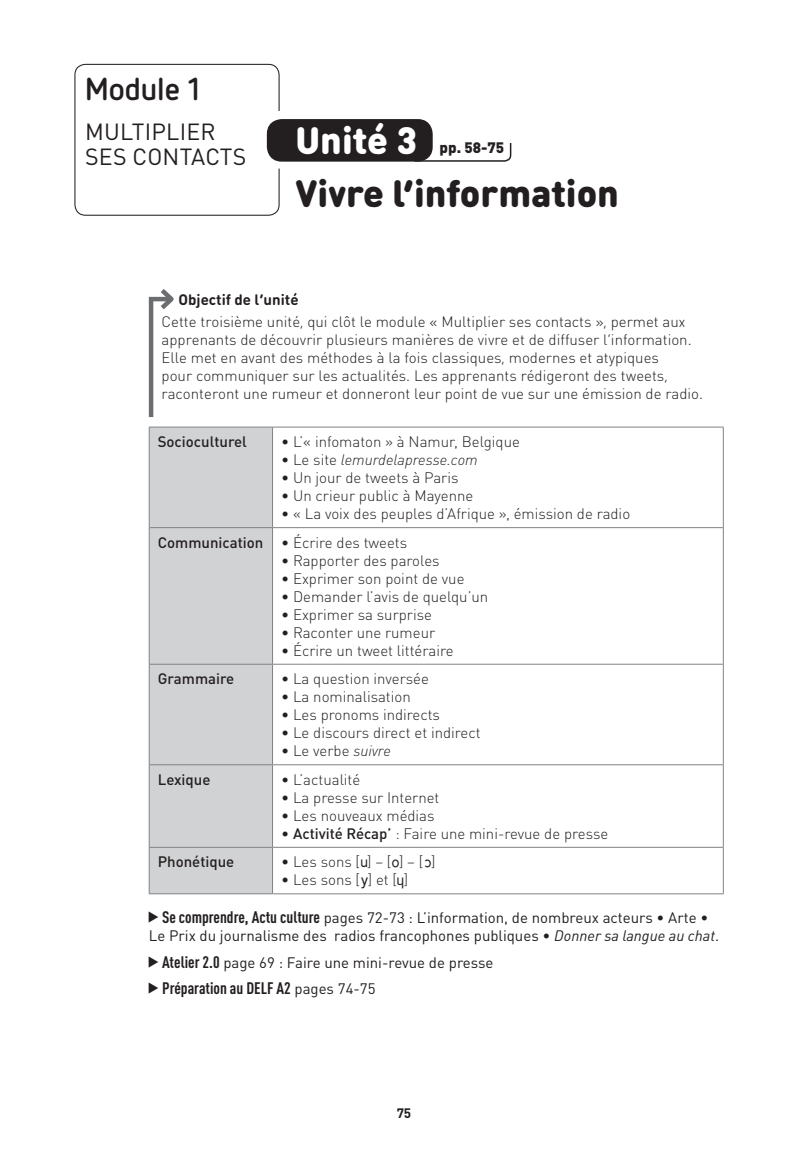
<style>
.page{position:relative;width:808px;height:1149px;background:#fff}
.page>*{position:absolute;margin:0;border:0;box-sizing:border-box;transform-origin:0 0}
.t1{font:900 37.5px "DIN Round Pro";color:#231f20}
.t2{font:900 37.5px "DIN Round Pro";color:#fff}
.t3{font:700 31.5px "Netto OT";color:#231f20}
.t4{font:23.1px/25.2px "DIN Pro";letter-spacing:.01em;color:#231f20}
.t5{font:700 condensed 16.5px "DIN Pro";color:#231f20}
.t6{font:300 15px/28.5px "DIN Pro";color:#231f20}
.t7{font:300 15px/18px "DIN Round Pro";color:#231f20}
.t8{font:15px/18px "DIN Pro";color:#231f20;text-align:center}
.t9{font:500 15px "DIN Pro";color:#231f20}
.t10{font:italic 300 15px "DIN Pro";color:#231f20}
.t11{font:700 15px "DIN Round Pro";color:#231f20}
.t12{font:900 15px "DIN Pro";color:#231f20}
.t13{font:700 13.5px "DIN Pro";color:#231f20}
.s1{font-style:normal}
.s2{font-weight:500}
.s3{font-style:italic}
.s4{font-family:"IP Asans";font-weight:400;font-size:18px}
.s5{font-weight:700;font-stretch:condensed;font-size:16.5px}
.s6{font-weight:400;font-stretch:normal;font-size:15px}
</style>
<div class="page">
<div style="left:74px;top:64px;width:206px;height:152px;border:1px solid #231f20;border-radius:11px"></div>
<div style="left:263px;top:111px;width:193px;height:57px;background:#fff;border-radius:15px"></div>
<div style="left:267px;top:119px;width:166px;height:43px;background:#231f20;border-radius:15px"></div>
<div style="left:150px;top:427px;width:122px;height:466px;background:#d1d2d4"></div>
<hr style="left:149px;top:426px;width:124px;height:1px;background:#808285">
<hr style="left:149px;top:427px;width:1px;height:100px;background:#808285">
<hr style="left:273px;top:426px;width:451px;height:1px;background:#808285">
<hr style="left:272px;top:427px;width:1px;height:100px;background:#808285">
<hr style="left:723px;top:427px;width:1px;height:100px;background:#808285">
<hr style="left:149px;top:527px;width:124px;height:1px;background:#808285">
<hr style="left:149px;top:528px;width:1px;height:135px;background:#808285">
<hr style="left:273px;top:527px;width:451px;height:1px;background:#808285">
<hr style="left:272px;top:528px;width:1px;height:135px;background:#808285">
<hr style="left:723px;top:528px;width:1px;height:135px;background:#808285">
<hr style="left:149px;top:663px;width:124px;height:1px;background:#808285">
<hr style="left:149px;top:664px;width:1px;height:100px;background:#808285">
<hr style="left:273px;top:663px;width:451px;height:1px;background:#808285">
<hr style="left:272px;top:664px;width:1px;height:100px;background:#808285">
<hr style="left:723px;top:664px;width:1px;height:100px;background:#808285">
<hr style="left:149px;top:764px;width:124px;height:1px;background:#808285">
<hr style="left:149px;top:765px;width:1px;height:81px;background:#808285">
<hr style="left:273px;top:764px;width:451px;height:1px;background:#808285">
<hr style="left:272px;top:765px;width:1px;height:81px;background:#808285">
<hr style="left:723px;top:765px;width:1px;height:81px;background:#808285">
<hr style="left:149px;top:846px;width:124px;height:1px;background:#808285">
<hr style="left:149px;top:847px;width:1px;height:46px;background:#808285">
<hr style="left:273px;top:846px;width:451px;height:1px;background:#808285">
<hr style="left:272px;top:847px;width:1px;height:46px;background:#808285">
<hr style="left:723px;top:847px;width:1px;height:46px;background:#808285">
<hr style="left:149px;top:893px;width:124px;height:1px;background:#808285">
<hr style="left:273px;top:893px;width:451px;height:1px;background:#808285">
<hr style="left:149px;top:297px;width:22px;height:4px;background:#6c6d70">
<svg style="left:156px;top:289px;width:18px;height:21px"></svg>
<hr style="left:149px;top:301px;width:4px;height:116px;background:#6c6d70">
<svg style="left:413px;top:141px;width:99px;height:21px"></svg>
<h2 class="t3" style="left:85px;top:69px;width:117px">Module 1</h2>
<h3 class="t4" style="left:85px;top:117px;width:160px">multiplier ses contactS</h3>
<h1 class="t2" style="left:296px;top:112px;width:123px">Unité 3</h1>
<h1 class="t1" style="left:296px;top:165px;width:325px">Vivre l’information</h1>
<p class="t12" style="left:440px;top:135px;width:66px">pp. 58-75</p>
<p class="t11" style="left:179px;top:289px;width:121px">Objectif de l’unité</p>
<p class="t7" style="left:162px;top:312px;width:543px">Cette troisième unité, qui clôt le module « Multiplier ses contacts », permet aux apprenants de découvrir plusieurs manières de vivre et de diffuser l’information.<br>Elle met en avant des méthodes à la fois classiques, modernes et atypiques<br>pour communiquer sur les actualités. Les apprenants rédigeront des tweets, raconteront une rumeur et donneront leur point de vue sur une émission de radio.</p>
<p class="t9" style="left:158px;top:429px;width:91px">Socioculturel</p>
<p class="t6" style="left:281px;top:426px;width:240px">• L’« infomaton » à Namur, Belgique</p>
<p class="t10" style="left:281px;top:448px;width:198px"><span class="s1">• Le site</span> lemurdelapresse.com</p>
<p class="t6" style="left:281px;top:462px;width:179px">• Un jour de tweets à Paris</p>
<p class="t6" style="left:281px;top:480px;width:194px">• Un crieur public à Mayenne</p>
<p class="t6" style="left:158px;top:498px;width:474px;text-indent:123px">• « La voix des peuples d’Afrique », émission de radio<br><span class="s2">Communication</span> • Écrire des tweets</p>
<p class="t6" style="left:281px;top:544px;width:160px">• Rapporter des paroles</p>
<p class="t6" style="left:281px;top:562px;width:185px">• Exprimer son point de vue</p>
<p class="t6" style="left:281px;top:580px;width:209px">• Demander l’avis de quelqu’un</p>
<p class="t6" style="left:281px;top:598px;width:152px">• Exprimer sa surprise</p>
<p class="t6" style="left:281px;top:616px;width:156px">• Raconter une rumeur</p>
<p class="t6" style="left:281px;top:634px;width:174px">• Écrire un tweet littéraire</p>
<p class="t9" style="left:158px;top:666px;width:78px">Grammaire</p>
<p class="t6" style="left:281px;top:663px;width:149px">• La question inversée</p>
<p class="t6" style="left:281px;top:681px;width:131px">• La nominalisation</p>
<p class="t6" style="left:281px;top:699px;width:160px">• Les pronoms indirects</p>
<p class="t6" style="left:281px;top:717px;width:201px">• Le discours direct et indirect</p>
<p class="t6" style="left:281px;top:735px;width:111px">• Le verbe <span class="s3">suivre</span></p>
<p class="t9" style="left:158px;top:767px;width:54px">Lexique</p>
<p class="t6" style="left:281px;top:763px;width:81px">• L’actualité</p>
<p class="t6" style="left:281px;top:781px;width:160px">• La presse sur Internet</p>
<p class="t6" style="left:281px;top:799px;width:155px">• Les nouveaux médias</p>
<p class="t6" style="left:281px;top:817px;width:329px">• <span class="s2">Activité Récap’</span> : Faire une mini-revue de presse</p>
<p class="t9" style="left:158px;top:849px;width:78px">Phonétique</p>
<p class="t6" style="left:281px;top:846px;width:156px">• Les sons [<span class="s4">u</span>] – [<span class="s4">o</span>] – [<span class="s4">O</span>]</p>
<p class="t6" style="left:281px;top:864px;width:129px">• Les sons [<span class="s4">y</span>] et [<span class="s4">˙</span>]</p>
<p class="t8" style="left:149px;top:907px;width:572px"><span class="s5">Se comprendre, Actu culture</span> pages 72-73 : L’information, de nombreux acteurs • Arte •<br>Le Prix du journalisme des radios francophones publiques • <span class="s3">Donner sa langue au chat</span>.</p>
<p class="t8" style="left:162px;top:951px;width:333px"><span class="s5">Atelier 2.0</span> page 69 : Faire une mini-revue de presse</p>
<p class="t5" style="left:162px;top:975px;width:215px">Préparation au DELF A2 <span class="s6">pages 74-75</span></p>
<p class="t13" style="left:397px;top:1101px;width:16px">75</p>
</div>
